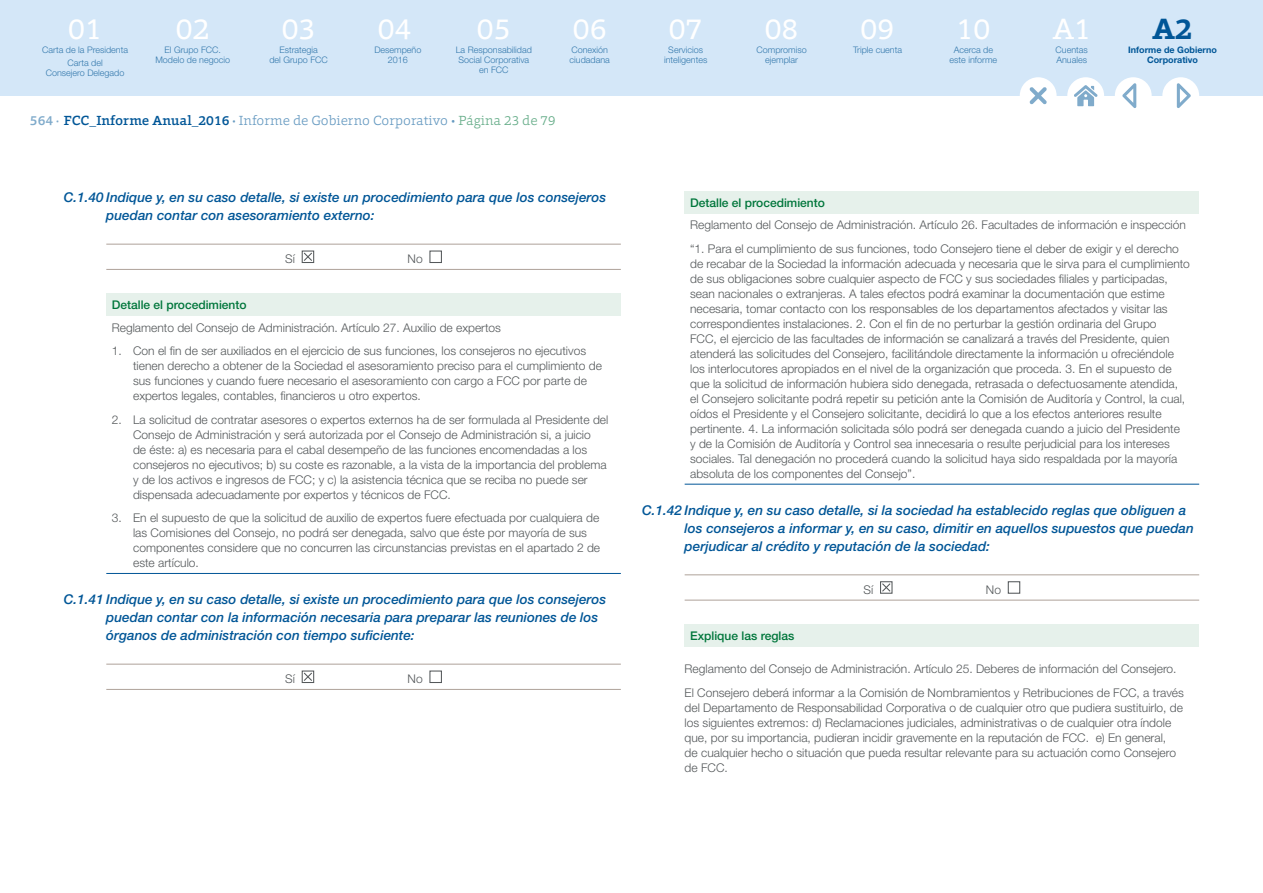
<style>
.page{position:relative;width:1263px;height:893px;background:#fff}
.page>*{position:absolute;margin:0;border:0;box-sizing:border-box;transform-origin:0 0}
.t1{font:30px "Foro";color:#fff}
.t2{font:700 30px "Foro";color:#005697}
.t3{font:italic 500 13.5px/18px "Helvetica Neue LT";color:#005697}
.t4{font:300 13.5px "Foro";color:#669ac1}
.t5{font:300 12px/15px "Helvetica Neue LT";color:#54585a}
.t6{font:500 12px "Helvetica Neue LT";color:#00763b}
.t7{font:300 9px/9.8px "Helvetica Neue LT";color:#3378ac;text-align:center}
.t8{font:700 9px/9.8px "Helvetica Neue LT";color:#005697;text-align:center}
.s1{font-weight:500;color:#80abcb}
.s2{font-weight:500;color:#005697}
.s3{font-weight:700}
.s4{color:#66ad89}
</style>
<div class="page">
<div style="left:0;top:0;width:1263px;height:96px;background:#d4e7f8"></div>
<div style="left:1162px;top:77px;width:37px;height:37px;background:#fff;border-radius:50%"></div>
<div style="left:1115px;top:77px;width:37px;height:37px;background:#fff;border-radius:50%"></div>
<div style="left:1067px;top:77px;width:37px;height:37px;background:#fff;border-radius:50%"></div>
<div style="left:1020px;top:77px;width:36px;height:37px;background:#fff;border-radius:50%"></div>
<svg style="left:1074px;top:85px;width:24px;height:21px"></svg>
<svg style="left:1122px;top:83px;width:14px;height:25px"></svg>
<svg style="left:1177px;top:83px;width:14px;height:25px"></svg>
<svg style="left:1029px;top:87px;width:18px;height:17px"></svg>
<hr style="left:106px;top:244px;width:515px;height:1px;background:#aea299">
<hr style="left:106px;top:269px;width:515px;height:1px;background:#aea299">
<div style="left:302px;top:250px;width:12px;height:13px;border:1px solid #54585a"></div>
<svg style="left:303px;top:251px;width:10px;height:11px"></svg>
<div style="left:429px;top:250px;width:13px;height:13px;border:1px solid #54585a"></div>
<div style="left:106px;top:294px;width:515px;height:22px;background:#e6f1eb"></div>
<hr style="left:106px;top:573px;width:515px;height:1px;background:#005697">
<hr style="left:106px;top:664px;width:515px;height:1px;background:#aea299">
<hr style="left:106px;top:689px;width:515px;height:1px;background:#aea299">
<div style="left:302px;top:670px;width:12px;height:13px;border:1px solid #54585a"></div>
<svg style="left:303px;top:671px;width:10px;height:11px"></svg>
<div style="left:429px;top:670px;width:13px;height:13px;border:1px solid #54585a"></div>
<div style="left:685px;top:191px;width:514px;height:22px;background:#e6f1eb"></div>
<hr style="left:685px;top:484px;width:514px;height:1px;background:#005697">
<hr style="left:685px;top:575px;width:514px;height:1px;background:#aea299">
<hr style="left:685px;top:600px;width:514px;height:1px;background:#aea299">
<div style="left:880px;top:581px;width:12px;height:13px;border:1px solid #54585a"></div>
<svg style="left:881px;top:582px;width:10px;height:11px"></svg>
<div style="left:1008px;top:581px;width:12px;height:13px;border:1px solid #54585a"></div>
<div style="left:685px;top:624px;width:514px;height:22px;background:#e6f1eb"></div>
<h1 class="t1" style="left:68px;top:10px;width:35px">01</h1>
<h1 class="t1" style="left:176px;top:10px;width:35px">02</h1>
<h1 class="t1" style="left:477px;top:10px;width:35px">05</h1>
<h1 class="t1" style="left:573px;top:10px;width:35px">06</h1>
<h1 class="t1" style="left:669px;top:10px;width:35px">07</h1>
<h1 class="t1" style="left:765px;top:10px;width:35px">08</h1>
<h1 class="t1" style="left:861px;top:10px;width:35px">09</h1>
<h1 class="t1" style="left:956px;top:10px;width:35px">10</h1>
<h1 class="t1" style="left:1053px;top:9px;width:40px">A1</h1>
<h1 class="t2" style="left:1152px;top:9px;width:41px">A2</h1>
<p class="t7" style="left:155px;top:45px;width:76px">El Grupo FCC.<br>Modelo de negocio</p>
<p class="t7" style="left:456px;top:45px;width:78px">La Responsabilidad<br>Social Corporativa en FCC</p>
<p class="t7" style="left:569px;top:45px;width:42px;text-align:left">Conexión ciudadana</p>
<p class="t7" style="left:664px;top:45px;width:45px">Servicios inteligentes</p>
<p class="t7" style="left:756px;top:45px;width:52px">Compromiso ejemplar</p>
<p class="t7" style="left:853px;top:45px;width:51px">Triple cuenta</p>
<p class="t7" style="left:949px;top:45px;width:49px">Acerca de este informe</p>
<p class="t8" style="left:1128px;top:45px;width:90px">Informe de Gobierno<br>Corporativo</p>
<h1 class="t1" style="left:282px;top:10px;width:35px">03</h1>
<p class="t7" style="left:269px;top:45px;width:60px">Estrategia<br>del Grupo FCC</p>
<h1 class="t1" style="left:378px;top:10px;width:35px">04</h1>
<p class="t7" style="left:374px;top:45px;width:49px">Desempeño<br>2016</p>
<p class="t7" style="left:1056px;top:45px;width:34px;text-align:left">Cuentas<br>Anuales</p>
<p class="t7" style="left:42px;top:43px;width:87px;line-height:13.2px">Carta de la Presidenta<br>Carta del</p>
<p class="t7" style="left:46px;top:68px;width:80px">Consejero Delegado</p>
<p class="t4" style="left:30px;top:112px;width:527px"><span class="s1">564 ·</span> <span class="s2">FCC_Informe Anual_2016</span> <span class="s3">·</span> Informe de Gobierno Corporativo • <span class="s4">Página 23 de 79</span></p>
<p class="t3" style="left:106px;top:188px;width:501px;text-indent:-43px">C.1.40 Indique y, en su caso detalle, si existe un procedimiento para que los consejeros puedan contar con asesoramiento externo:</p>
<p class="t5" style="left:285px;top:251px;width:11px">Sí</p>
<p class="t5" style="left:408px;top:251px;width:17px">No</p>
<p class="t6" style="left:112px;top:298px;width:136px">Detalle el procedimiento</p>
<p class="t5" style="left:112px;top:320px;width:391px">Reglamento del Consejo de Administración. Artículo 27. Auxilio de expertos</p>
<p class="t5" style="left:133px;top:343px;width:470px;text-indent:-21px">1. Con el fin de ser auxiliados en el ejercicio de sus funciones, los consejeros no ejecutivos tienen derecho a obtener de la Sociedad el asesoramiento preciso para el cumplimiento de sus funciones y cuando fuere necesario el asesoramiento con cargo a FCC por parte de expertos legales, contables, financieros u otro expertos.</p>
<p class="t5" style="left:133px;top:412px;width:477px;text-indent:-21px">2. La solicitud de contratar asesores o expertos externos ha de ser formulada al Presidente del Consejo de Administración y será autorizada por el Consejo de Administración si, a juicio<br>de éste: a) es necesaria para el cabal desempeño de las funciones encomendadas a los consejeros no ejecutivos; b) su coste es razonable, a la vista de la importancia del problema y de los activos e ingresos de FCC; y c) la asistencia técnica que se reciba no puede ser dispensada adecuadamente por expertos y técnicos de FCC.</p>
<p class="t5" style="left:133px;top:510px;width:469px;text-indent:-21px">3. En el supuesto de que la solicitud de auxilio de expertos fuere efectuada por cualquiera de las Comisiones del Consejo, no podrá ser denegada, salvo que éste por mayoría de sus componentes considere que no concurren las circunstancias previstas en el apartado 2 de este artículo.</p>
<p class="t3" style="left:106px;top:590px;width:501px;text-indent:-43px">C.1.41 Indique y, en su caso detalle, si existe un procedimiento para que los consejeros puedan contar con la información necesaria para preparar las reuniones de los órganos de administración con tiempo suficiente:</p>
<p class="t5" style="left:285px;top:671px;width:11px">Sí</p>
<p class="t5" style="left:408px;top:671px;width:17px">No</p>
<p class="t6" style="left:690px;top:196px;width:136px">Detalle el procedimiento</p>
<p class="t5" style="left:690px;top:213px;width:497px;line-height:23.5px">Reglamento del Consejo de Administración. Artículo 26. Facultades de información e inspección “1. Para el cumplimiento de sus funciones, todo Consejero tiene el deber de exigir y el derecho</p>
<p class="t5" style="left:690px;top:256px;width:501px">de recabar de la Sociedad la información adecuada y necesaria que le sirva para el cumplimiento de sus obligaciones sobre cualquier aspecto de FCC y sus sociedades filiales y participadas, sean nacionales o extranjeras. A tales efectos podrá examinar la documentación que estime necesaria, tomar contacto con los responsables de los departamentos afectados y visitar las correspondientes instalaciones. 2. Con el fin de no perturbar la gestión ordinaria del Grupo<br>FCC, el ejercicio de las facultades de información se canalizará a través del Presidente, quien atenderá las solicitudes del Consejero, facilitándole directamente la información u ofreciéndole los interlocutores apropiados en el nivel de la organización que proceda. 3. En el supuesto de que la solicitud de información hubiera sido denegada, retrasada o defectuosamente atendida,<br>el Consejero solicitante podrá repetir su petición ante la Comisión de Auditoría y Control, la cual, oídos el Presidente y el Consejero solicitante, decidirá lo que a los efectos anteriores resulte pertinente. 4. La información solicitada sólo podrá ser denegada cuando a juicio del Presidente<br>y de la Comisión de Auditoría y Control sea innecesaria o resulte perjudicial para los intereses sociales. Tal denegación no procederá cuando la solicitud haya sido respaldada por la mayoría absoluta de los componentes del Consejo”.</p>
<p class="t3" style="left:685px;top:501px;width:511px;text-indent:-43px">C.1.42 Indique y, en su caso detalle, si la sociedad ha establecido reglas que obliguen a los consejeros a informar y, en su caso, dimitir en aquellos supuestos que puedan perjudicar al crédito y reputación de la sociedad:</p>
<p class="t5" style="left:863px;top:582px;width:11px">Sí</p>
<p class="t5" style="left:986px;top:582px;width:17px">No</p>
<p class="t6" style="left:690px;top:629px;width:106px">Explique las reglas</p>
<p class="t5" style="left:685px;top:657px;width:501px;line-height:23.5px">Reglamento del Consejo de Administración. Artículo 25. Deberes de información del Consejero.<br>El Consejero deberá informar a la Comisión de Nombramientos y Retribuciones de FCC, a través</p>
<p class="t5" style="left:685px;top:700px;width:500px">del Departamento de Responsabilidad Corporativa o de cualquier otro que pudiera sustituirlo, de los siguientes extremos: d) Reclamaciones judiciales, administrativas o de cualquier otra índole que, por su importancia, pudieran incidir gravemente en la reputación de FCC. e) En general,<br>de cualquier hecho o situación que pueda resultar relevante para su actuación como Consejero de FCC.</p>
</div>
